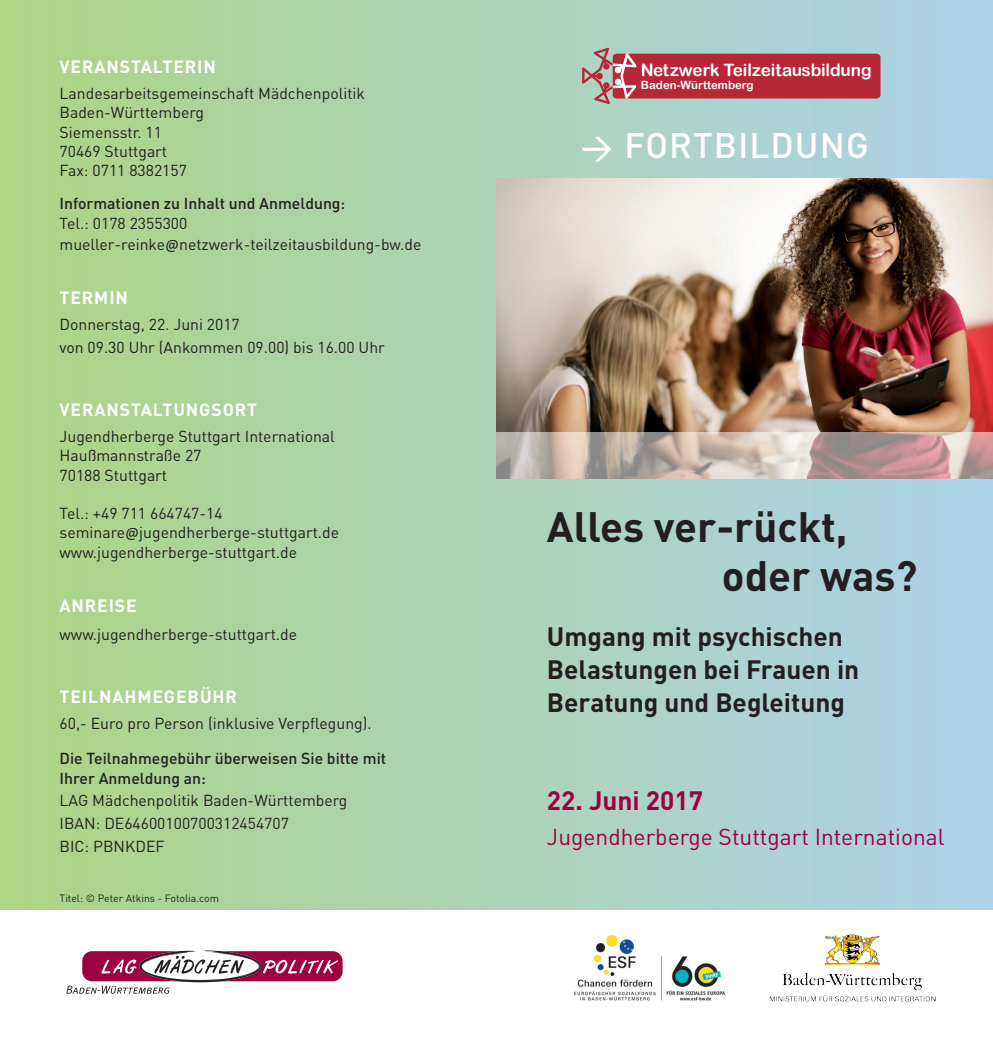
<style>
.page{position:relative;width:993px;height:1042px;background:#fff}
.page>*{position:absolute;margin:0;border:0;box-sizing:border-box;transform-origin:0 0}
.t1{font:700 42px/49px "DIN";color:#231f20}
.t2{font:500 35px "DIN";letter-spacing:.03em;color:#fff}
.t3{font:700 26.25px/33.2px "DIN";color:#231f20}
.t4{font:700 26.25px "DIN";color:#9d0140}
.t5{font:22.75px "DIN";color:#9d0140}
.t6{font:700 17.5px "DIN";letter-spacing:.05em;color:#fff}
.t7{font:16.97px "Arial Rounded MT Bold";letter-spacing:-.01em;color:#fff}
.t8{font:15.75px/19.2px "DIN";color:#231f20}
.t9{font:500 15.75px/19.2px "DIN";color:#231f20}
.t10{font:11.38px "Arial Rounded MT Bold";color:#fff}
.t11{font:10.5px "DIN";color:#231f20}
.s1{font-family:"Calibri"}
.s2{font-size:31.5px}
</style>
<div class="page">
<img style="left:769px;top:934px;width:165px;height:68px">
<div style="left:0;top:0;width:992px;height:910px;background:linear-gradient(to right,#add484,#add2ea)"></div>
<div style="left:612px;top:54px;width:268px;height:45px;background:#b72837;border-radius:4px"></div>
<svg style="left:582px;top:48px;width:54px;height:56px"></svg>
<img style="left:496px;top:179px;width:496px;height:253px">
<svg style="left:66px;top:985px;width:103px;height:9px"></svg>
<div style="left:82px;top:951px;width:260px;height:30px;background:#9d0140;border-radius:10px"></div>
<img style="left:139px;top:950px;width:122px;height:32px">
<svg style="left:101px;top:959px;width:36px;height:15px"></svg>
<svg style="left:263px;top:959px;width:75px;height:15px"></svg>
<svg style="left:154px;top:955px;width:90px;height:19px;background:#bbb9ba"></svg>
<img style="left:574px;top:934px;width:151px;height:67px">
<svg style="left:496px;top:432px;width:496px;height:47px;background:#c0ada8"></svg>
<p class="t6" style="left:60px;top:55px;width:158px">VERANSTALTERIN</p>
<p class="t8" style="left:60px;top:83px;width:307px">Landesarbeitsgemeinschaft Mädchenpolitik<br>Baden-Württemberg<br>Siemensstr. 11<br>70469 Stuttgart<br>Fax: 0711 8382157</p>
<p class="t9" style="left:60px;top:193px;width:287px">Informationen zu Inhalt und Anmeldung:</p>
<p class="t8" style="left:60px;top:212px;width:363px;line-height:21px">Tel.: 0178 2355300 mueller-reinke<span class="s1">@</span>netzwerk-teilzeitausbildung-bw.de</p>
<p class="t6" style="left:60px;top:286px;width:70px">TERMIN</p>
<p class="t8" style="left:60px;top:313px;width:327px;line-height:22.8px">Donnerstag, 22. Juni 2017<br>von 09.30 Uhr (Ankommen 09.00) bis 16.00 Uhr</p>
<p class="t6" style="left:60px;top:398px;width:199px">VERANSTALTUNGSORT</p>
<p class="t8" style="left:60px;top:426px;width:277px">Jugendherberge Stuttgart International<br>Haußmannstraße 27<br>70188 Stuttgart</p>
<p class="t8" style="left:60px;top:503px;width:281px">Tel.: +49 711 664747-14 seminare<span class="s1">@</span>jugendherberge-stuttgart.de www.jugendherberge-stuttgart.de</p>
<p class="t6" style="left:60px;top:594px;width:79px">ANREISE</p>
<p class="t8" style="left:60px;top:624px;width:239px">www.jugendherberge-stuttgart.de</p>
<p class="t6" style="left:60px;top:685px;width:179px">TEILNAHMEGEBÜHR</p>
<p class="t8" style="left:60px;top:713px;width:313px">60,- Euro pro Person (inklusive Verpflegung).</p>
<p class="t9" style="left:60px;top:748px;width:328px">Die Teilnahmegebühr überweisen Sie bitte mit<br>Ihrer Anmeldung an:</p>
<p class="t8" style="left:60px;top:789px;width:289px;line-height:22.8px">LAG Mädchenpolitik Baden-Württemberg<br>IBAN: DE64600100700312454707<br>BIC: PBNKDEF</p>
<p class="t11" style="left:60px;top:891px;width:161px">Titel: © Peter Atkins - Fotolia.com</p>
<p class="t7" style="left:640px;top:60px;width:232px">Netzwerk Teilzeitausbildung</p>
<p class="t10" style="left:640px;top:78px;width:114px">Baden-Württemberg</p>
<h2 class="t2" style="left:580px;top:123px;width:289px"><span class="s2">&gt;</span> FORTBILDUNG</h2>
<h1 class="t1" style="left:721px;top:501px;width:197px;text-indent:-175px">Alles ver-rückt, oder was?</h1>
<h3 class="t3" style="left:546px;top:618px;width:314px">Umgang mit psychischen<br>Belastungen bei Frauen in<br>Beratung und Begleitung</h3>
<h3 class="t4" style="left:546px;top:783px;width:157px">22. Juni 2017</h3>
<h3 class="t5" style="left:546px;top:823px;width:399px">Jugendherberge Stuttgart International</h3>
</div>
